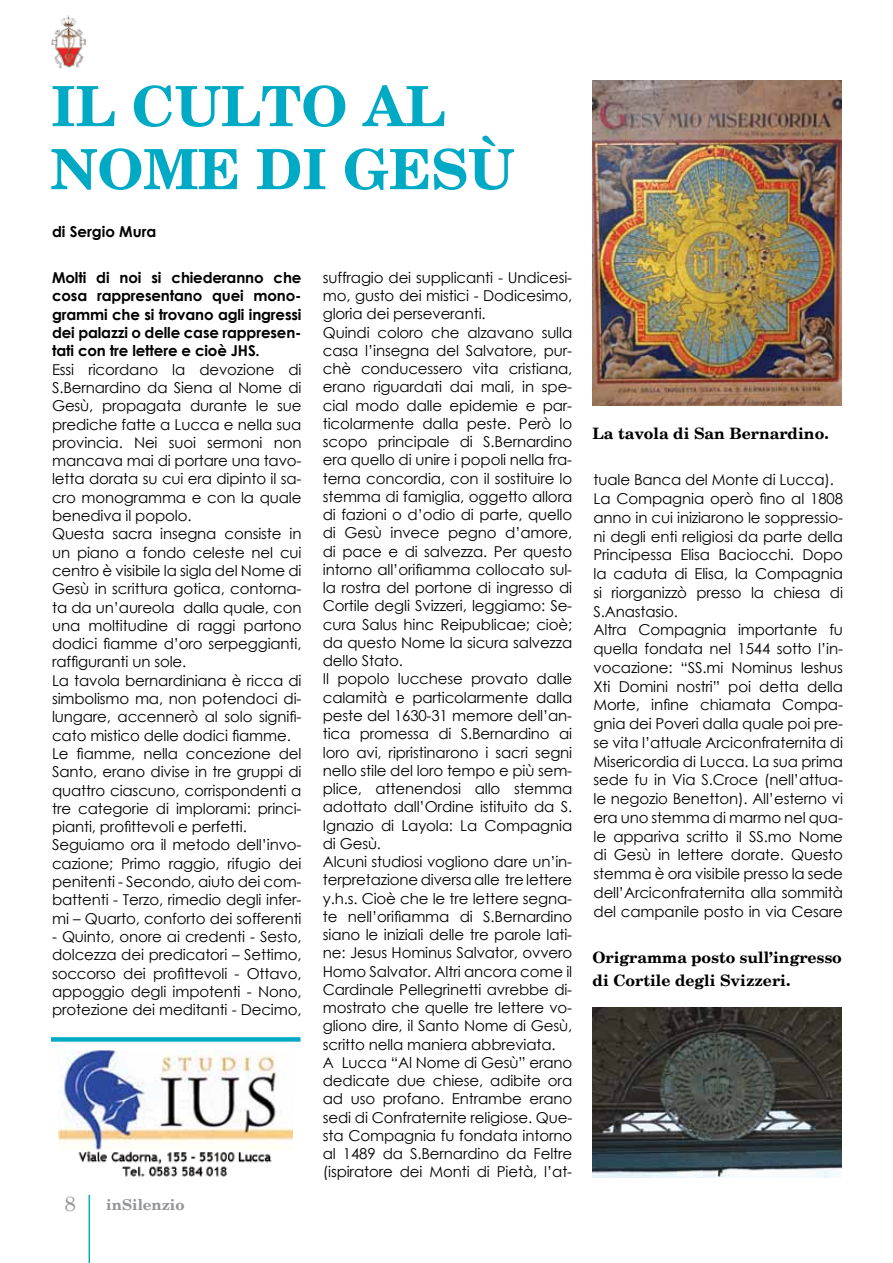
<style>
.page{position:relative;width:893px;height:1263px;background:#fff}
.page>*{position:absolute;margin:0;border:0;box-sizing:border-box;transform-origin:0 0}
.t1{font:700 55.5px/63px "New Century Schlbk";color:#00aac5}
.t2{font:21px "Century Schoolbook";color:#939598}
.t3{font:700 15.75px/22.5px "New Century Schlbk";color:#000}
.t4{font:15px/18.3px "Century Gothic";letter-spacing:-.01em;color:#000}
.t5{font:700 15px/18.3px "Century Gothic";letter-spacing:-.01em;color:#000;text-align:justify}
.t6{font:700 15px "New Century Schlbk";color:#939598}
</style>
<div class="page">
<hr style="left:89px;top:1195px;width:1px;height:68px;background:#00aac5">
<img style="left:592px;top:1008px;width:250px;height:170px">
<img style="left:592px;top:81px;width:250px;height:325px">
<img style="left:59px;top:1050px;width:234px;height:127px">
<div style="left:51px;top:1037px;width:249px;height:5px;background:#00aac5"></div>
<img style="left:51px;top:15px;width:35px;height:54px">
<h1 class="t1" style="left:51px;top:76px;width:465px">IL CULTO AL<br>NOME DI GESù</h1>
<p class="t5" style="left:52px;top:222px;width:106px">di Sergio Mura</p>
<p class="t5" style="left:52px;top:268px;width:251px">Molti di noi si chiederanno che cosa rappresentano quei mono&shy;grammi che si trovano agli ingressi dei palazzi o delle case rappresen&shy;tati con tre lettere e cioè JHS.</p>
<p class="t4" style="left:52px;top:360px;width:251px">Essi ricordano la devozione di S.Bernardino da Siena al Nome di Gesù, propagata durante le sue prediche fatte a Lucca e nella sua provincia. Nei suoi sermoni non mancava mai di portare una tavo&shy;letta dorata su cui era dipinto il sa&shy;cro monogramma e con la quale benediva il popolo.<br>Questa sacra insegna consiste in un piano a fondo celeste nel cui centro è visibile la sigla del Nome di Gesù in scrittura gotica, contorna&shy;ta da un’aureola dalla quale, con una moltitudine di raggi partono dodici fiamme d’oro serpeggianti, raffiguranti un sole.<br>La tavola bernardiniana è ricca di simbolismo ma, non potendoci di&shy;lungare, accennerò al solo signifi&shy;cato mistico delle dodici fiamme.<br>Le fiamme, nella concezione del Santo, erano divise in tre gruppi di quattro ciascuno, corrispondenti a tre categorie di implorami: princi&shy;pianti, profittevoli e perfetti.<br>Seguiamo ora il metodo dell’invo&shy;cazione; Primo raggio, rifugio dei penitenti - Secondo, aiuto dei com&shy;battenti - Terzo, rimedio degli infer&shy;mi – Quarto, conforto dei sofferenti</p>
<p class="t4" style="left:52px;top:927px;width:251px;text-align:justify">- Quinto, onore ai credenti - Sesto, dolcezza dei predicatori – Settimo, soccorso dei profittevoli - Ottavo, appoggio degli impotenti - Nono, protezione dei meditanti - Decimo,</p>
<h2 class="t2" style="left:64px;top:1190px;width:13px">8</h2>
<p class="t6" style="left:106px;top:1195px;width:80px">inSilenzio</p>
<p class="t4" style="left:323px;top:268px;width:251px">suffragio dei supplicanti - Undicesi&shy;mo, gusto dei mistici - Dodicesimo, gloria dei perseveranti.<br>Quindi coloro che alzavano sulla casa l’insegna del Salvatore, pur&shy;chè conducessero vita cristiana, erano riguardati dai mali, in spe&shy;cial modo dalle epidemie e par&shy;ticolarmente dalla peste. Però lo scopo principale di S.Bernardino era quello di unire i popoli nella fra&shy;terna concordia, con il sostituire lo stemma di famiglia, oggetto allora di fazioni o d’odio di parte, quello di Gesù invece pegno d’amore, di pace e di salvezza. Per questo intorno all’orifiamma collocato sul&shy;la rostra del portone di ingresso di Cortile degli Svizzeri, leggiamo: Se&shy;cura Salus hinc Reipublicae; cioè; da questo Nome la sicura salvezza dello Stato.<br>Il popolo lucchese provato dalle calamità e particolarmente dalla peste del 1630-31 memore dell’an&shy;tica promessa di S.Bernardino ai loro avi, ripristinarono i sacri segni nello stile del loro tempo e più sem&shy;plice, attenendosi allo stemma adottato dall’Ordine istituito da S.<br>Ignazio di Layola: La Compagnia di Gesù.<br>Alcuni studiosi vogliono dare un’in&shy;terpretazione diversa alle tre lettere y.h.s. Cioè che le tre lettere segna&shy;te nell’orifiamma di S.Bernardino siano le iniziali delle tre parole lati&shy;ne: Jesus Hominus Salvator, ovvero Homo Salvator. Altri ancora come il Cardinale Pellegrinetti avrebbe di&shy;mostrato che quelle tre lettere vo&shy;gliono dire, il Santo Nome di Gesù, scritto nella maniera abbreviata.<br>A Lucca “Al Nome di Gesù” erano dedicate due chiese, adibite ora ad uso profano. Entrambe erano sedi di Confraternite religiose. Que&shy;sta Compagnia fu fondata intorno al 1489 da S.Bernardino da Feltre (ispiratore dei Monti di Pietà, l’at-</p>
<p class="t3" style="left:592px;top:423px;width:238px">La tavola di San Bernardino.</p>
<p class="t4" style="left:593px;top:470px;width:251px;line-height:18.8px">tuale Banca del Monte di Lucca).<br>La Compagnia operò fino al 1808 anno in cui iniziarono le soppressio&shy;ni degli enti religiosi da parte della Principessa Elisa Baciocchi. Dopo la caduta di Elisa, la Compagnia si riorganizzò presso la chiesa di S.Anastasio.<br>Altra Compagnia importante fu quella fondata nel 1544 sotto l’in&shy;vocazione: “SS.mi Nominus Ieshus Xti Domini nostri” poi detta della Morte, infine chiamata Compa&shy;gnia dei Poveri dalla quale poi pre&shy;se vita l’attuale Arciconfraternita di Misericordia di Lucca. La sua prima sede fu in Via S.Croce (nell’attua&shy;le negozio Benetton). All’esterno vi era uno stemma di marmo nel qua&shy;le appariva scritto il SS.mo Nome di Gesù in lettere dorate. Questo stemma è ora visibile presso la sede dell’Arciconfraternita alla sommità del campanile posto in via Cesare</p>
<p class="t3" style="left:592px;top:947px;width:251px">Origramma posto sull’ingresso di Cortile degli Svizzeri.</p>
</div>
